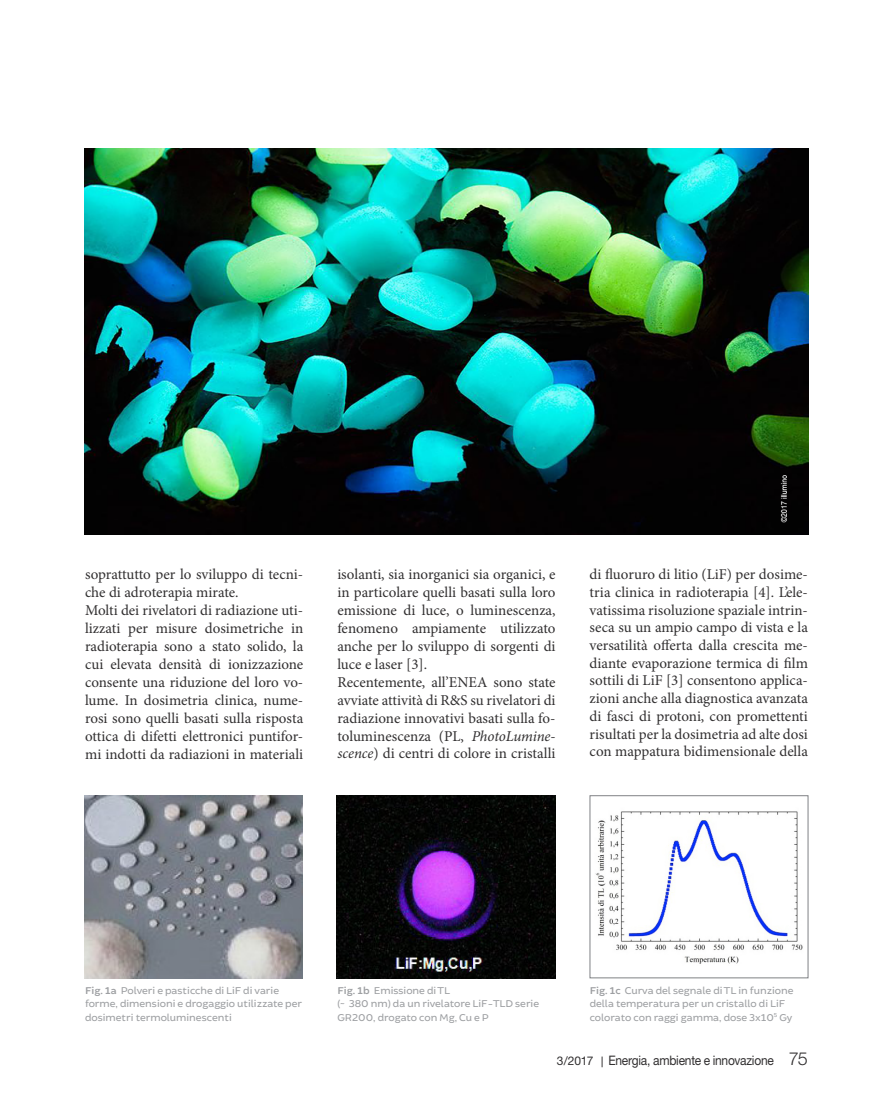
<style>
.page{position:relative;width:893px;height:1106px;background:#fff}
.page>*{position:absolute;margin:0;border:0;box-sizing:border-box;transform-origin:0 0}
.t1{font:15px/18px "Minion Pro";color:#312f30}
.t2{font:13.05px "Helvetica Neue LT Std";letter-spacing:-.02em;color:#312f30;scale:.92 1}
.t3{font:10.5px/13.5px "Brocha";color:#9d9fa2}
.s1{font-style:italic}
.s2{font-weight:600}
.s3{font-size:12px}
.s4{font-family:"Calibri";font-size:12px}
.s5{font-family:"Helvetica Neue";font-weight:300;font-size:18px}
</style>
<div class="page">
<img style="left:85px;top:795px;width:218px;height:183px">
<img style="left:337px;top:795px;width:218px;height:183px">
<img style="left:595px;top:811px;width:208px;height:153px">
<div style="left:590px;top:795px;width:218px;height:183px;border:1px solid #808285"></div>
<img style="left:85px;top:149px;width:723px;height:385px">
<p class="t1" style="left:85px;top:565px;width:220px">soprattutto per lo sviluppo di tecni&shy;che di adroterapia mirate.<br>Molti dei rivelatori di radiazione uti&shy;lizzati per misure dosimetriche in radioterapia sono a stato solido, la cui elevata densità di ionizzazione consente una riduzione del loro vo&shy;lume. In dosimetria clinica, nume&shy;rosi sono quelli basati sulla risposta ottica di difetti elettronici puntifor&shy;mi indotti da radiazioni in materiali</p>
<p class="t1" style="left:337px;top:565px;width:220px">isolanti, sia inorganici sia organici, e in particolare quelli basati sulla loro emissione di luce, o luminescenza, fenomeno ampiamente utilizzato anche per lo sviluppo di sorgenti di luce e laser [3].<br>Recentemente, all’ENEA sono state avviate attività di R&amp;S su rivelatori di radiazione innovativi basati sulla fo&shy;toluminescenza (PL, <span class="s1">PhotoLumine&shy;scence</span>) di centri di colore in cristalli</p>
<p class="t1" style="left:590px;top:565px;width:220px;text-align:justify">di fluoruro di litio (LiF) per dosime&shy;tria clinica in radioterapia [4]. L’ele&shy;vatissima risoluzione spaziale intrin&shy;seca su un ampio campo di vista e la versatilità offerta dalla crescita me&shy;diante evaporazione termica di film sottili di LiF [3] consentono applica&shy;zioni anche alla diagnostica avanzata di fasci di protoni, con promettenti risultati per la dosimetria ad alte dosi con mappatura bidimensionale della</p>
<p class="t3" style="left:85px;top:983px;width:218px"><span class="s2">Fig. 1a</span> Polveri e pasticche di LiF di varie forme, dimensioni e drogaggio utilizzate per dosimetri termoluminescenti</p>
<p class="t3" style="left:337px;top:983px;width:203px"><span class="s2">Fig. 1b</span> Emissione di TL<br>(˜ 380 nm) da un rivelatore LiF-TLD serie<br>GR200, drogato con Mg, Cu e P</p>
<p class="t3" style="left:590px;top:983px;width:205px"><span class="s2">Fig. 1c</span> Curva del segnale di TL in funzione della temperatura per un cristallo di LiF colorato con raggi gamma, dose 3x10<sup>5</sup> Gy</p>
<p class="t2" style="left:557px;top:1052px;width:274px"><span class="s3">3/2017</span> <span class="s4">|</span> Energia, ambiente e innovazione <span class="s5">75</span></p>
</div>
